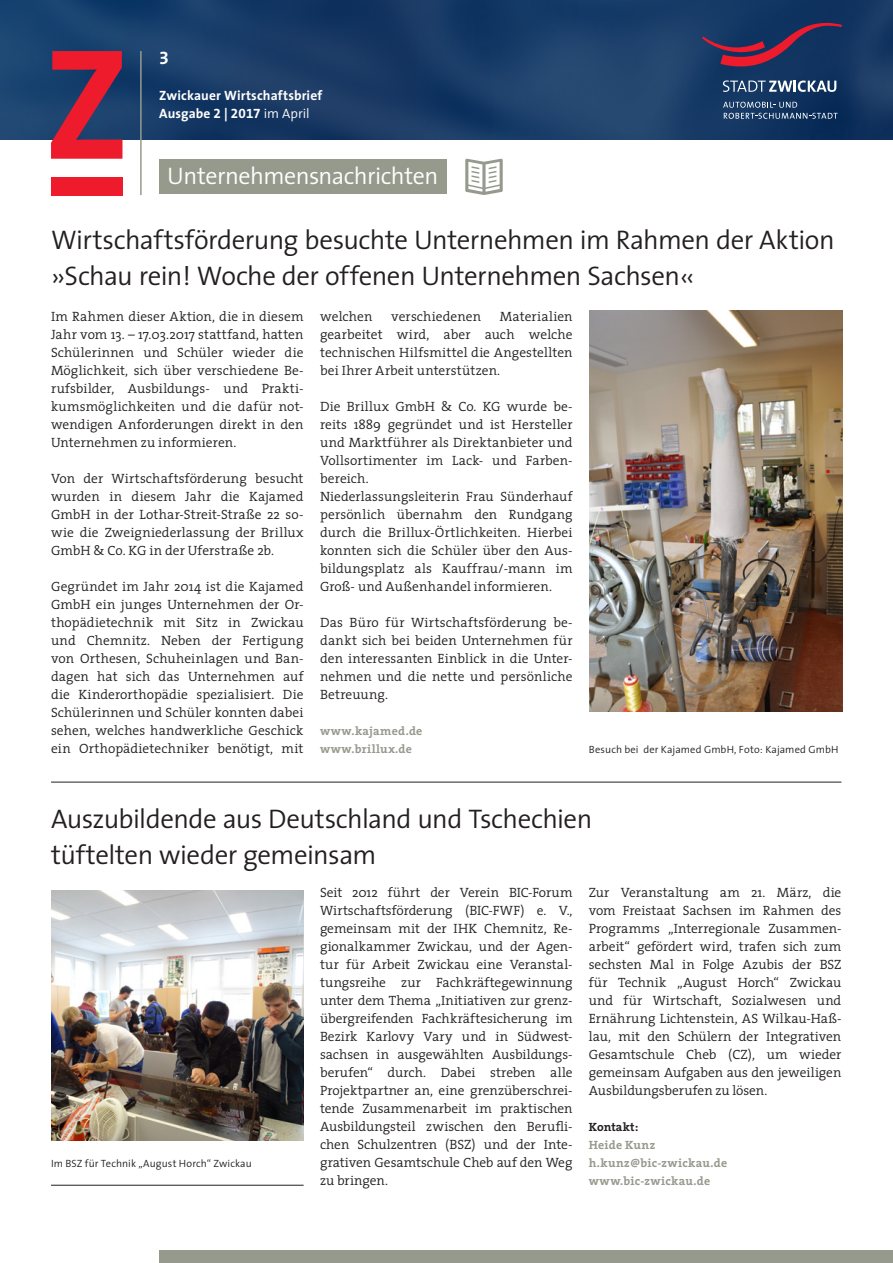
<style>
.page{position:relative;width:893px;height:1263px;background:#fff}
.page>*{position:absolute;margin:0;border:0;box-sizing:border-box;transform-origin:0 0}
.t1{font:300 27px/36px "The Sans";letter-spacing:-.02em;color:#231f20}
.t2{font:300 24px "The Sans";letter-spacing:-.02em;color:#fff}
.t3{font:18px "The Sans Bold Expert";color:#fff}
.t4{font:300 13.5px/18px "The Serif";letter-spacing:.005em;color:#231f20;text-align:justify}
.t5{font:700 13.5px/18px "The Sans";letter-spacing:.01em;color:#fff}
.t6{font:700 12px/18px "The Serif";letter-spacing:.03em;color:#969a8d}
.t7{font:700 12px "The Serif";color:#231f20}
.t8{font:300 10.5px "The Sans";letter-spacing:.01em;color:#231f20}
.s1{font-family:"The Sans Bold Expert";font-weight:400}
.s2{font-weight:300}
</style>
<div class="page">
<img style="left:0;top:0;width:893px;height:139px">
<div style="left:159px;top:159px;width:287px;height:35px;background:#969a8d"></div>
<div style="left:159px;top:1251px;width:734px;height:12px;background:#969a8d"></div>
<svg style="left:51px;top:51px;width:71px;height:108px;background:#912b49"></svg>
<div style="left:51px;top:177px;width:71px;height:18px;background:#ee1b2d"></div>
<svg style="left:723px;top:102px;width:115px;height:17px;background:#385579"></svg>
<svg style="left:702px;top:23px;width:140px;height:43px;background:#3c2f57"></svg>
<svg style="left:723px;top:80px;width:113px;height:12px"></svg>
<hr style="left:140px;top:51px;width:2px;height:144px;background:#969a8d">
<hr style="left:51px;top:782px;width:790px;height:1px;background:#231f20">
<hr style="left:51px;top:1185px;width:253px;height:1px;background:#231f20">
<svg style="left:465px;top:159px;width:38px;height:36px"></svg>
<img style="left:590px;top:311px;width:252px;height:400px">
<img style="left:51px;top:890px;width:253px;height:250px">
<h3 class="t3" style="left:159px;top:43px;width:11px">3</h3>
<p class="t5" style="left:159px;top:86px;width:165px">Zwickauer Wirtschaftsbrief<br>Ausgabe <span class="s1">2</span> | <span class="s1">2017</span> <span class="s2">im April</span></p>
<h2 class="t2" style="left:167px;top:156px;width:273px">Unternehmensnachrichten</h2>
<h1 class="t1" style="left:51px;top:221px;width:785px">Wirtschaftsförderung besuchte Unternehmen im Rahmen der Aktion ››Schau rein! Woche der offenen Unternehmen Sachsen‹‹</h1>
<p class="t4" style="left:51px;top:307px;width:254px">Im Rahmen dieser Aktion, die in diesem Jahr vom 13. – 17.03.2017 stattfand, hatten Schülerinnen und Schüler wieder die Möglichkeit, sich über verschiedene Be&shy;rufsbilder, Ausbildungs- und Prakti&shy;kumsmöglichkeiten und die dafür not&shy;wendigen Anforderungen direkt in den Unternehmen zu informieren.</p>
<p class="t4" style="left:51px;top:469px;width:254px">Von der Wirtschaftsförderung besucht wurden in diesem Jahr die Kajamed GmbH in der Lothar-Streit-Straße 22 so&shy;wie die Zweigniederlassung der Brillux GmbH &amp; Co. KG in der Uferstraße 2b.</p>
<p class="t4" style="left:51px;top:577px;width:254px">Gegründet im Jahr 2014 ist die Kajamed GmbH ein junges Unternehmen der Or&shy;thopädietechnik mit Sitz in Zwickau und Chemnitz. Neben der Fertigung von Orthesen, Schuheinlagen und Ban&shy;dagen hat sich das Unternehmen auf die Kinderorthopädie spezialisiert. Die Schülerinnen und Schüler konnten dabei sehen, welches handwerkliche Geschick ein Orthopädietechniker benötigt, mit</p>
<p class="t4" style="left:320px;top:307px;width:254px;text-indent:180px">Materialien gearbeitet wird, aber auch welche technischen Hilfsmittel die Angestellten bei Ihrer Arbeit unterstützen.</p>
<p class="t4" style="left:320px;top:397px;width:254px;text-align:left">Die Brillux GmbH &amp; Co. KG wurde be&shy;reits 1889 gegründet und ist Hersteller und Marktführer als Direktanbieter und Vollsortimenter im Lack- und Farben&shy;bereich.<br>Niederlassungsleiterin Frau Sünderhauf persönlich übernahm den Rundgang durch die Brillux-Örtlichkeiten. Hierbei konnten sich die Schüler über den Aus&shy;bildungsplatz als Kauffrau/-mann im Groß- und Außenhandel informieren.</p>
<p class="t4" style="left:320px;top:613px;width:254px">Das Büro für Wirtschaftsförderung be&shy;dankt sich bei beiden Unternehmen für den interessanten Einblick in die Unter&shy;nehmen und die nette und persönliche Betreuung.</p>
<p class="t6" style="left:320px;top:722px;width:104px">www.kajamed.de www.brillux.de</p>
<p class="t4" style="left:320px;top:307px;width:54px">welchen</p>
<p class="t4" style="left:391px;top:307px;width:91px">verschiedenen</p>
<p class="t8" style="left:589px;top:741px;width:251px">Besuch bei der Kajamed GmbH, Foto: Kajamed GmbH</p>
<h1 class="t1" style="left:51px;top:800px;width:543px">Auszubildende aus Deutschland und Tschechien tüftelten wieder gemeinsam</h1>
<p class="t8" style="left:51px;top:1155px;width:202px">Im BSZ für Technik „August Horch“ Zwickau</p>
<p class="t4" style="left:320px;top:883px;width:254px">Seit 2012 führt der Verein BIC-Forum Wirtschaftsförderung (BIC-FWF) e. V., gemeinsam mit der IHK Chemnitz, Re&shy;gionalkammer Zwickau, und der Agen&shy;tur für Arbeit Zwickau eine Veranstal&shy;tungsreihe zur Fachkräftegewinnung unter dem Thema „Initiativen zur grenz&shy;übergreifenden Fachkräftesicherung im Bezirk Karlovy Vary und in Südwest&shy;sachsen in ausgewählten Ausbildungs&shy;berufen“ durch. Dabei streben alle Projektpartner an, eine grenzüberschrei&shy;tende Zusammenarbeit im praktischen Ausbildungsteil zwischen den Beruf-li&shy;chen Schulzentren (BSZ) und der Inte&shy;grativen Gesamtschule Cheb auf den Weg zu bringen.</p>
<p class="t4" style="left:589px;top:883px;width:254px">Zur Veranstaltung am 21. März, die vom Freistaat Sachsen im Rahmen des Programms „Interregionale Zusammen&shy;arbeit“ gefördert wird, trafen sich zum sechsten Mal in Folge Azubis der BSZ für Technik „August Horch“ Zwickau und für Wirtschaft, Sozialwesen und Ernährung Lichtenstein, AS Wilkau-Haß&shy;lau, mit den Schülern der Integrativen Gesamtschule Cheb (CZ), um wieder gemeinsam Aufgaben aus den jeweiligen Ausbildungsberufen zu lösen.</p>
<p class="t7" style="left:589px;top:1117px;width:51px">Kontakt:</p>
<p class="t6" style="left:589px;top:1136px;width:140px">Heide Kunz h.kunz@bic-zwickau.de www.bic-zwickau.de</p>
</div>
